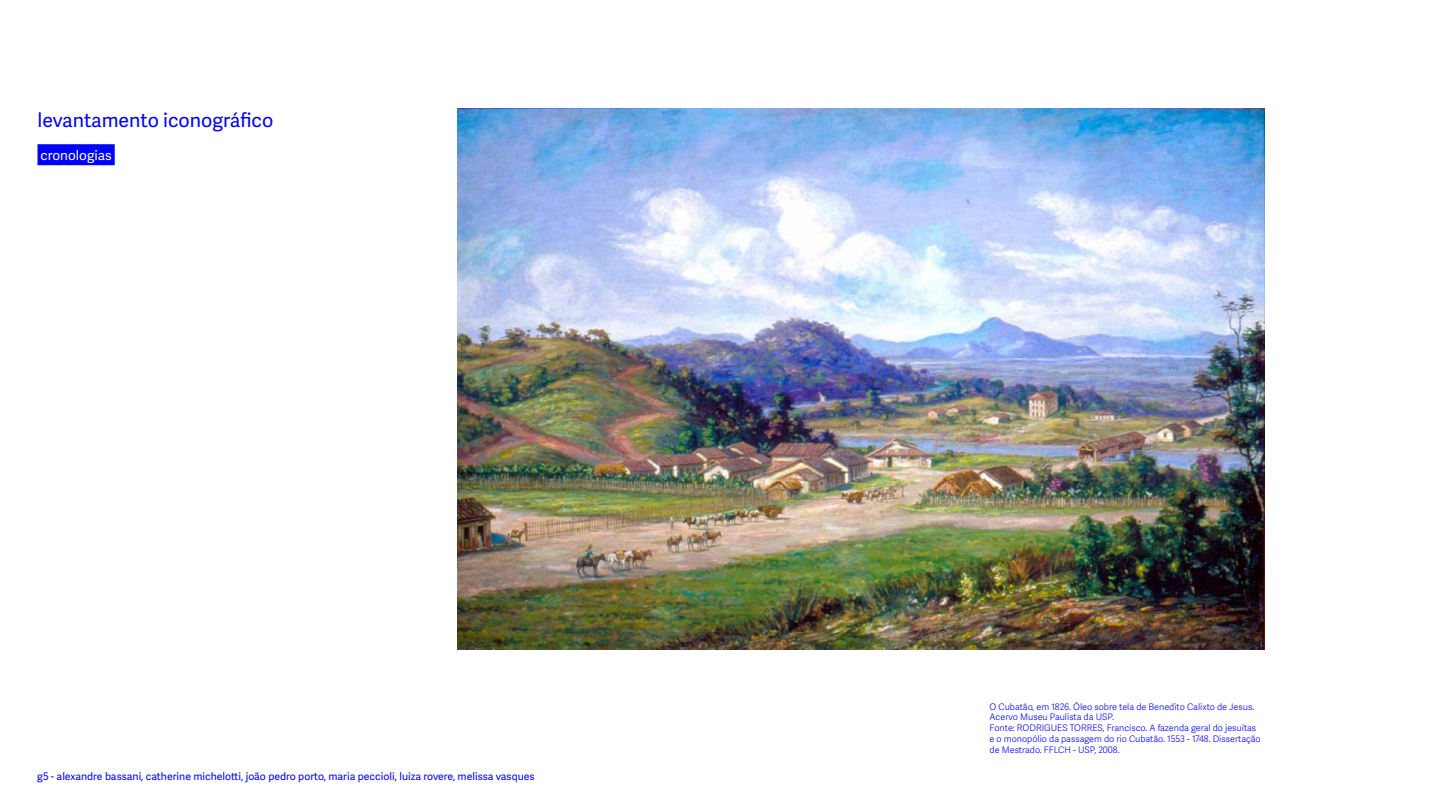
<style>
.page{position:relative;width:1440px;height:810px;background:#fff}
.page>*{position:absolute;margin:0;border:0;box-sizing:border-box;transform-origin:0 0}
.t1{font:19.5px "Adelle Sans";color:#00f}
.t2{font:13.5px "Adelle Sans";color:#fff}
.t3{font:10.5px "Adelle Sans";color:#00f}
.t4{font:300 9px/10.8px "Adelle Sans";color:#00f}
</style>
<div class="page">
<img style="left:458px;top:108px;width:807px;height:541px">
<div style="left:38px;top:144px;width:77px;height:21px;background:#00f"></div>
<h1 class="t1" style="left:38px;top:109px;width:237px">levantamento iconográfico</h1>
<h2 class="t2" style="left:40px;top:147px;width:73px">cronologias</h2>
<p class="t3" style="left:37px;top:771px;width:499px">g5 - alexandre bassani, catherine michelotti, joão pedro porto, maria peccioli, luiza rovere, melissa vasques</p>
<p class="t4" style="left:990px;top:701px;width:272px">O Cubatão, em 1826. Óleo sobre tela de Benedito Calixto de Jesus.<br>Acervo Museu Paulista da USP.<br>Fonte: RODRIGUES TORRES, Francisco. A fazenda geral do jesuítas e o monopólio da passagem do rio Cubatão. 1553 - 1748. Dissertação de Mestrado. FFLCH - USP, 2008.</p>
</div>
